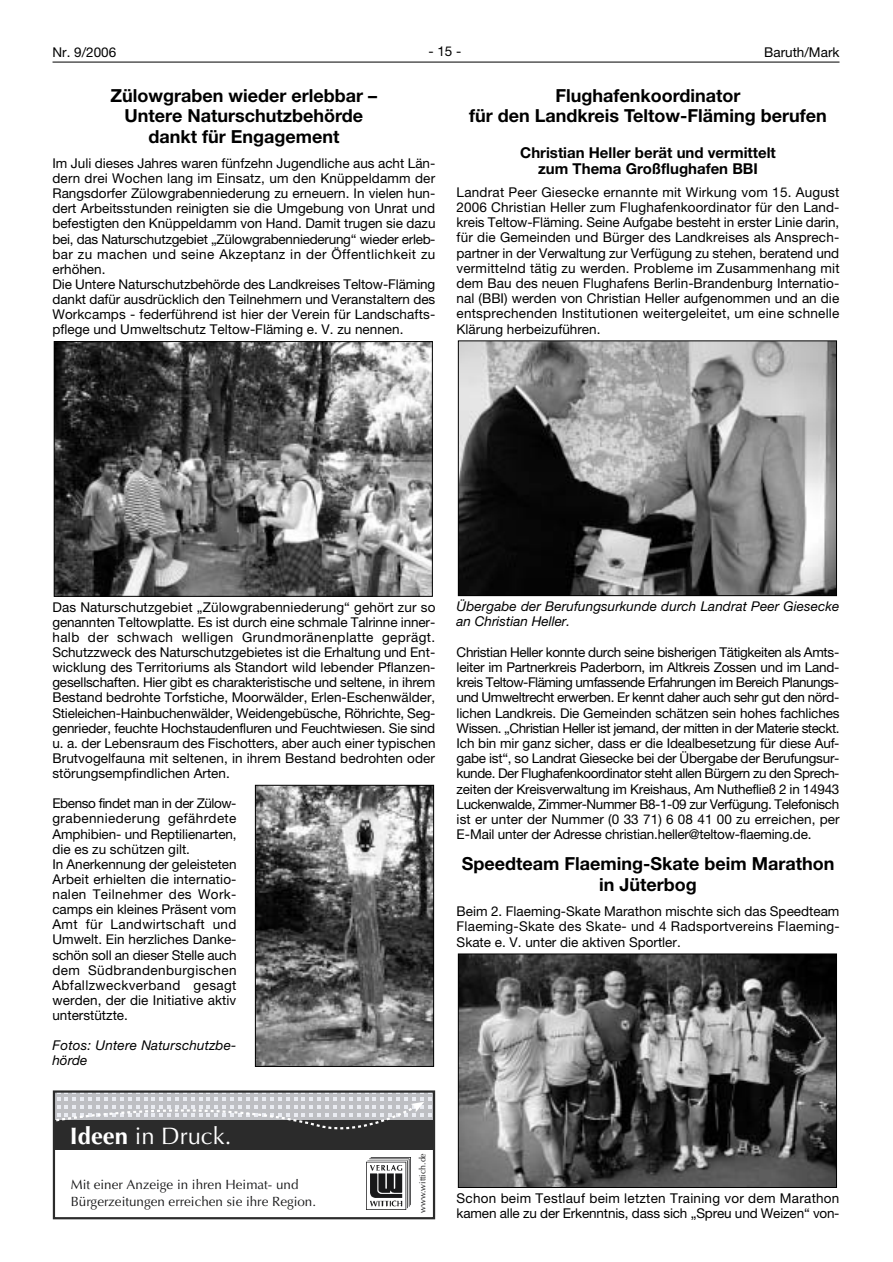
<style>
.page{position:relative;width:893px;height:1262px;background:#fff}
.page>*{position:absolute;margin:0;border:0;box-sizing:border-box;transform-origin:0 0}
.t1{font:23.85px "Optima";color:#fff}
.t2{font:700 18px/20.1px "Helvetica Neue LT";color:#000;text-align:center}
.t3{font:700 15px/17px "Helvetica Neue LT";color:#000;text-align:center}
.t4{font:13.5px/15.1px "Helvetica Neue LT";color:#000;text-align:justify}
.t5{font:13.5px/15.1px "Helvetica Neue LT";letter-spacing:.02em;color:#000}
.t6{font:italic 13.5px/15.1px "Helvetica Neue LT";letter-spacing:.005em;color:#000}
.t7{font:13.35px/17.1px "Optima";color:#181819}
.t8{font:8.85px "Optima";color:#181819}
.s1{font-weight:700}
</style>
<div class="page">
<hr style="left:52px;top:62px;width:787px;height:1px;background:#000">
<img style="left:257px;top:787px;width:175px;height:277px">
<div style="left:255px;top:785px;width:179px;height:281px;border:1px solid #000"></div>
<img style="left:56px;top:343px;width:374px;height:251px">
<div style="left:54px;top:341px;width:378px;height:255px;border:1px solid #000"></div>
<img style="left:460px;top:955px;width:374px;height:230px">
<div style="left:458px;top:953px;width:378px;height:234px;border:1px solid #000"></div>
<img style="left:460px;top:343px;width:374px;height:251px">
<div style="left:458px;top:341px;width:378px;height:255px;border:1px solid #000"></div>
<img style="left:366px;top:1157px;width:44px;height:52px">
<div style="left:53px;top:1090px;width:382px;height:129px;border:2px solid #2b2b2b"></div>
<div style="left:54px;top:1120px;width:380px;height:30px;background:#2b2b2b"></div>
<svg style="left:54px;top:1091px;width:377px;height:39px"></svg>
<p class="t4" style="left:52px;top:46px;width:65px">Nr. 9/2006</p>
<p class="t4" style="left:428px;top:45px;width:35px">- 15 -</p>
<p class="t4" style="left:764px;top:46px;width:77px">Baruth/Mark</p>
<h2 class="t2" style="left:110px;top:87px;width:268px">Zülowgraben wieder erlebbar –<br>Untere Naturschutzbehörde dankt für Engagement</h2>
<p class="t4" style="left:52px;top:157px;width:384px;text-align:left">Im Juli dieses Jahres waren fünfzehn Jugendliche aus acht Län&shy;dern drei Wochen lang im Einsatz, um den Knüppeldamm der Rangsdorfer Zülowgrabenniederung zu erneuern. In vielen hun&shy;dert Arbeitsstunden reinigten sie die Umgebung von Unrat und befestigten den Knüppeldamm von Hand. Damit trugen sie dazu bei, das Naturschutzgebiet „Zülowgrabenniederung“ wieder erleb&shy;bar zu machen und seine Akzeptanz in der Öffentlichkeit zu erhöhen.<br>Die Untere Naturschutzbehörde des Landkreises Teltow-Fläming dankt dafür ausdrücklich den Teilnehmern und Veranstaltern des Workcamps - federführend ist hier der Verein für Landschafts&shy;pflege und Umweltschutz Teltow-Fläming e. V. zu nennen.</p>
<h2 class="t2" style="left:469px;top:87px;width:359px">Flughafenkoordinator<br>für den Landkreis Teltow-Fläming berufen</h2>
<p class="t3" style="left:520px;top:145px;width:257px">Christian Heller berät und vermittelt zum Thema Großflughafen BBI</p>
<p class="t4" style="left:456px;top:186px;width:384px">Landrat Peer Giesecke ernannte mit Wirkung vom 15. August 2006 Christian Heller zum Flughafenkoordinator für den Land&shy;kreis Teltow-Fläming. Seine Aufgabe besteht in erster Linie darin, für die Gemeinden und Bürger des Landkreises als Ansprech&shy;partner in der Verwaltung zur Verfügung zu stehen, beratend und vermittelnd tätig zu werden. Probleme im Zusammenhang mit dem Bau des neuen Flughafens Berlin-Brandenburg Internatio&shy;nal (BBI) werden von Christian Heller aufgenommen und an die entsprechenden Institutionen weitergeleitet, um eine schnelle Klärung herbeizuführen.</p>
<p class="t4" style="left:52px;top:600px;width:384px">Das Naturschutzgebiet „Zülowgrabenniederung“ gehört zur so genannten Teltowplatte. Es ist durch eine schmale Talrinne inner&shy;halb der schwach welligen Grundmoränenplatte geprägt.<br>Schutzzweck des Naturschutzgebietes ist die Erhaltung und Ent&shy;wicklung des Territoriums als Standort wild lebender Pflanzen&shy;gesellschaften. Hier gibt es charakteristische und seltene, in ihrem Bestand bedrohte Torfstiche, Moorwälder, Erlen-Eschenwälder, Stieleichen-Hainbuchenwälder, Weidengebüsche, Röhrichte, Seg&shy;genrieder, feuchte Hochstaudenfluren und Feuchtwiesen. Sie sind u. a. der Lebensraum des Fischotters, aber auch einer typischen Brutvogelfauna mit seltenen, in ihrem Bestand bedrohten oder störungsempfindlichen Arten.</p>
<p class="t4" style="left:52px;top:797px;width:186px;text-align:left">Ebenso findet man in der Zülow&shy;grabenniederung gefährdete<br>Amphibien- und Reptilienarten, die es zu schützen gilt.<br>In Anerkennung der geleisteten<br>Arbeit erhielten die internatio&shy;nalen Teilnehmer des Work&shy;camps ein kleines Präsent vom<br>Amt für Landwirtschaft und<br>Umwelt. Ein herzliches Danke&shy;schön soll an dieser Stelle auch dem Südbrandenburgischen<br>Abfallzweckverband gesagt werden, der die Initiative aktiv unterstützte.</p>
<p class="t6" style="left:52px;top:1039px;width:185px">Fotos: Untere Naturschutzbe&shy;hörde</p>
<p class="t6" style="left:456px;top:600px;width:384px">Übergabe der Berufungsurkunde durch Landrat Peer Giesecke an Christian Heller.</p>
<p class="t4" style="left:456px;top:645px;width:384px">Christian Heller konnte durch seine bisherigen Tätigkeiten als Amts&shy;leiter im Partnerkreis Paderborn, im Altkreis Zossen und im Land&shy;kreis Teltow-Fläming umfassende Erfahrungen im Bereich Planungs&shy;und Umweltrecht erwerben. Er kennt daher auch sehr gut den nörd&shy;lichen Landkreis. Die Gemeinden schätzen sein hohes fachliches Wissen. „Christian Heller ist jemand, der mitten in der Materie steckt.<br>Ich bin mir ganz sicher, dass er die Idealbesetzung für diese Auf&shy;gabe ist“, so Landrat Giesecke bei der Übergabe der Berufungsur&shy;kunde. Der Flughafenkoordinator steht allen Bürgern zu den Sprech&shy;zeiten der Kreisverwaltung im Kreishaus, Am Nuthefließ 2 in 14943<br>Luckenwalde, Zimmer-Nummer B8-1-09 zur Verfügung. Telefonisch ist er unter der Nummer (0 33 71) 6 08 41 00 zu erreichen, per E-Mail unter der Adresse christian.heller@teltow-flaeming.de.</p>
<h2 class="t2" style="left:461px;top:855px;width:374px">Speedteam Flaeming-Skate beim Marathon in Jüterbog</h2>
<p class="t4" style="left:456px;top:905px;width:384px">Beim 2. Flaeming-Skate Marathon mischte sich das Speedteam Flaeming-Skate des Skate- und 4 Radsportvereins Flaeming-Skate e. V. unter die aktiven Sportler.</p>
<h1 class="t1" style="left:70px;top:1125px;width:163px"><span class="s1">Ideen</span> in Druck.</h1>
<p class="t7" style="left:71px;top:1176px;width:247px">Mit einer Anzeige in ihren Heimat- und<br>Bürgerzeitungen erreichen sie ihre Region.</p>
<p class="t8" style="left:419px;top:1213px;width:61px;rotate:-90deg">www.wittich.de</p>
<p class="t5" style="left:456px;top:1191px;width:384px">Schon beim Testlauf beim letzten Training vor dem Marathon kamen alle zu der Erkenntnis, dass sich „Spreu und Weizen“ von-</p>
</div>
